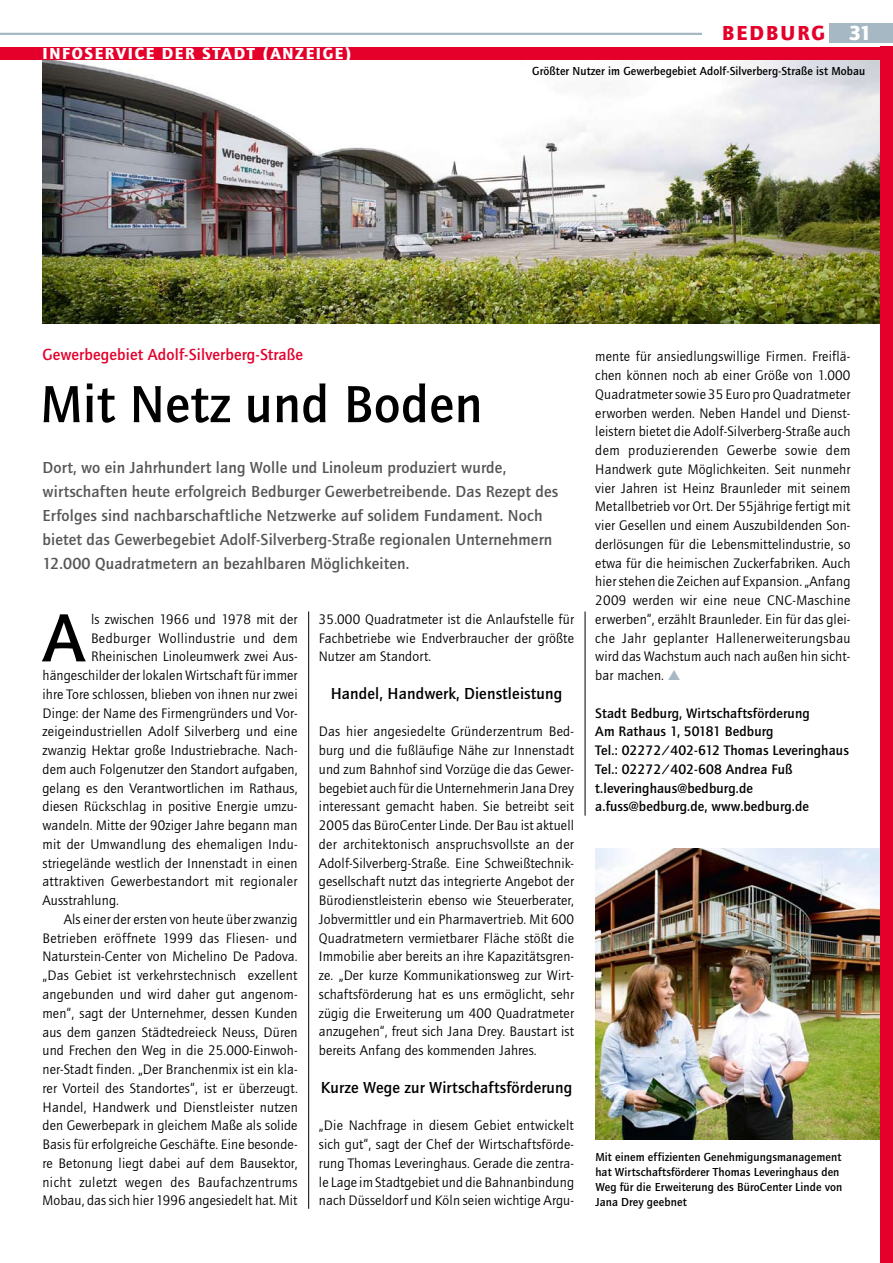
<style>
.page{position:relative;width:893px;height:1263px;background:#fff}
.page>*{position:absolute;margin:0;border:0;box-sizing:border-box;transform-origin:0 0}
.t1{font:500 70.5px "Quay Sans EF";color:#000}
.t2{font:500 54px "Quay Sans EF";letter-spacing:.01em;color:#000}
.t3{font:900 21px "Quay Sans EF";letter-spacing:.1em;color:#e4002b}
.t4{font:900 21px "Quay Sans EF";color:#fff}
.t5{font:500 16.5px/24px "Quay Sans EF";letter-spacing:.01em;color:#565655}
.t6{font:500 16.5px "Quay Sans EF";letter-spacing:.01em;color:#000}
.t7{font:500 16.5px "Quay Sans EF";letter-spacing:.01em;color:#e4002b}
.t8{font:900 16.5px "Quay Sans EF";letter-spacing:.1em;color:#fff}
.t9{font:14.25px/18.8px "Quay Sans EF";letter-spacing:.01em;color:#000;text-align:justify}
.t10{font:500 14.25px/18.8px "Quay Sans EF";letter-spacing:.01em;color:#000}
.t11{font:14.25px "Quay Sans EF";letter-spacing:.03em;color:#000}
.t12{font:500 12px/15px "Quay Sans EF";letter-spacing:.01em;color:#000}
.s1{color:#a5b8c3}
</style>
<div class="page">
<img style="left:43px;top:60px;width:837px;height:264px">
<hr style="left:308px;top:611px;width:1px;height:598px;background:#000">
<hr style="left:585px;top:611px;width:1px;height:205px;background:#000">
<img style="left:595px;top:849px;width:285px;height:291px">
<div style="left:829px;top:23px;width:64px;height:20px;background:#a5b8c3"></div>
<div style="left:880px;top:47px;width:13px;height:1216px;background:#e4002b"></div>
<div style="left:0;top:47px;width:893px;height:13px;background:#e4002b"></div>
<hr style="left:0;top:33px;width:702px;height:2px;background:#a5b8c3">
<p class="t8" style="left:43px;top:43px;width:310px">INFOSERVICE DER STADT (ANZEIGE)</p>
<h3 class="t3" style="left:722px;top:21px;width:104px">BEDBURG</h3>
<h3 class="t4" style="left:849px;top:21px;width:25px">31</h3>
<p class="t12" style="left:532px;top:64px;width:335px">Größter Nutzer im Gewerbegebiet Adolf-Silverberg-Straße ist Mobau</p>
<p class="t7" style="left:43px;top:345px;width:262px">Gewerbegebiet Adolf-Silverberg-Straße</p>
<h2 class="t2" style="left:40px;top:374px;width:443px">Mit Netz und Boden</h2>
<p class="t5" style="left:43px;top:456px;width:517px">Dort, wo ein Jahrhundert lang Wolle und Linoleum produziert wurde, wirtschaften heute erfolgreich Bedburger Gewerbetreibende. Das Rezept des Erfolges sind nachbarschaftliche Netzwerke auf solidem Fundament. Noch bietet das Gewerbegebiet Adolf-Silverberg-Straße regionalen Unternehmern 12.000 Quadratmetern an bezahlbaren Möglichkeiten.</p>
<h1 class="t1" style="left:43px;top:598px;width:44px">A</h1>
<p class="t9" style="left:319px;top:610px;width:257px">35.000 Quadratmeter ist die Anlaufstelle für Fachbetriebe wie Endverbraucher der größte Nutzer am Standort.</p>
<p class="t6" style="left:331px;top:684px;width:233px">Handel, Handwerk, Dienstleistung</p>
<p class="t9" style="left:319px;top:722px;width:257px">Das hier angesiedelte Gründerzentrum Bed&shy;burg und die fußläufige Nähe zur Innenstadt und zum Bahnhof sind Vorzüge die das Gewer&shy;begebiet auch für die Unternehmerin Jana Drey interessant gemacht haben. Sie betreibt seit 2005 das BüroCenter Linde. Der Bau ist aktuell der architektonisch anspruchsvollste an der Adolf-Silverberg-Straße. Eine Schweißtechnik&shy;gesellschaft nutzt das integrierte Angebot der Bürodienstleisterin ebenso wie Steuerberater, Jobvermittler und ein Pharmavertrieb. Mit 600<br>Quadratmetern vermietbarer Fläche stößt die Immobilie aber bereits an ihre Kapazitätsgren&shy;ze. „Der kurze Kommunikationsweg zur Wirt&shy;schaftsförderung hat es uns ermöglicht, sehr zügig die Erweiterung um 400 Quadratmeter anzugehen“, freut sich Jana Drey. Baustart ist bereits Anfang des kommenden Jahres.</p>
<p class="t6" style="left:321px;top:1078px;width:253px">Kurze Wege zur Wirtschaftsförderung</p>
<p class="t9" style="left:319px;top:1116px;width:257px">„Die Nachfrage in diesem Gebiet entwickelt sich gut“, sagt der Chef der Wirtschaftsförde&shy;rung Thomas Leveringhaus. Gerade die zentra&shy;le Lage im Stadtgebiet und die Bahnanbindung nach Düsseldorf und Köln seien wichtige Argu-</p>
<p class="t9" style="left:91px;top:610px;width:208px">ls zwischen 1966 und 1978 mit der</p>
<p class="t11" style="left:91px;top:630px;width:208px">Bedburger Wollindustrie und dem</p>
<p class="t9" style="left:91px;top:647px;width:208px">Rheinischen Linoleumwerk zwei Aus-</p>
<p class="t9" style="left:42px;top:666px;width:257px">hängeschilder der lokalen Wirtschaft für immer</p>
<p class="t9" style="left:42px;top:685px;width:257px">ihre Tore schlossen, blieben von ihnen nur zwei</p>
<p class="t9" style="left:42px;top:704px;width:257px">Dinge: der Name des Firmengründers und Vor-</p>
<p class="t9" style="left:42px;top:722px;width:256px">zeigeindustriellen Adolf Silverberg und eine</p>
<p class="t9" style="left:42px;top:741px;width:257px">zwanzig Hektar große Industriebrache. Nach-</p>
<p class="t9" style="left:42px;top:760px;width:257px">dem auch Folgenutzer den Standort aufgaben,</p>
<p class="t9" style="left:42px;top:779px;width:257px">gelang es den Verantwortlichen im Rathaus,</p>
<p class="t9" style="left:42px;top:797px;width:256px">diesen Rückschlag in positive Energie umzu-</p>
<p class="t9" style="left:42px;top:816px;width:257px">wandeln. Mitte der 90ziger Jahre begann man</p>
<p class="t9" style="left:42px;top:835px;width:257px">mit der Umwandlung des ehemaligen Indu-</p>
<p class="t9" style="left:42px;top:854px;width:257px">striegelände westlich der Innenstadt in einen</p>
<p class="t9" style="left:42px;top:872px;width:257px">attraktiven Gewerbestandort mit regionaler</p>
<p class="t9" style="left:42px;top:891px;width:78px">Ausstrahlung.</p>
<p class="t9" style="left:64px;top:910px;width:235px">Als einer der ersten von heute über zwanzig</p>
<p class="t9" style="left:42px;top:929px;width:256px">Betrieben eröffnete 1999 das Fliesen- und</p>
<p class="t9" style="left:42px;top:948px;width:257px">Naturstein-Center von Michelino De Padova.</p>
<p class="t9" style="left:42px;top:966px;width:256px">„Das Gebiet ist verkehrstechnisch exzellent</p>
<p class="t9" style="left:42px;top:985px;width:257px">angebunden und wird daher gut angenom-</p>
<p class="t9" style="left:42px;top:1004px;width:257px">men“, sagt der Unternehmer, dessen Kunden</p>
<p class="t9" style="left:42px;top:1023px;width:257px">aus dem ganzen Städtedreieck Neuss, Düren</p>
<p class="t9" style="left:42px;top:1041px;width:257px">und Frechen den Weg in die 25.000-Einwoh-</p>
<p class="t9" style="left:42px;top:1060px;width:257px">ner-Stadt finden. „Der Branchenmix ist ein kla-</p>
<p class="t9" style="left:42px;top:1079px;width:257px">rer Vorteil des Standortes“, ist er überzeugt.</p>
<p class="t9" style="left:42px;top:1098px;width:257px">Handel, Handwerk und Dienstleister nutzen</p>
<p class="t9" style="left:42px;top:1116px;width:257px">den Gewerbepark in gleichem Maße als solide</p>
<p class="t9" style="left:42px;top:1135px;width:257px">Basis für erfolgreiche Geschäfte. Eine besonde-</p>
<p class="t9" style="left:42px;top:1154px;width:256px">re Betonung liegt dabei auf dem Bausektor,</p>
<p class="t11" style="left:42px;top:1174px;width:257px">nicht zuletzt wegen des Baufachzentrums</p>
<p class="t9" style="left:42px;top:1191px;width:257px">Mobau, das sich hier 1996 angesiedelt hat. Mit</p>
<p class="t9" style="left:595px;top:347px;width:257px">mente für ansiedlungswillige Firmen. Freiflä&shy;chen können noch ab einer Größe von 1.000<br>Quadratmeter sowie 35 Euro pro Quadratmeter erworben werden. Neben Handel und Dienst&shy;leistern bietet die Adolf-Silverberg-Straße auch dem produzierenden Gewerbe sowie dem Handwerk gute Möglichkeiten. Seit nunmehr vier Jahren ist Heinz Braunleder mit seinem Metallbetrieb vor Ort. Der 55jährige fertigt mit vier Gesellen und einem Auszubildenden Son&shy;derlösungen für die Lebensmittelindustrie, so etwa für die heimischen Zuckerfabriken. Auch hier stehen die Zeichen auf Expansion. „Anfang 2009 werden wir eine neue CNC-Maschine erwerben“, erzählt Braunleder. Ein für das glei&shy;che Jahr geplanter Hallenerweiterungsbau wird das Wachstum auch nach außen hin sicht&shy;bar machen. <span class="s1">▲</span></p>
<p class="t10" style="left:595px;top:704px;width:255px">Stadt Bedburg, Wirtschaftsförderung<br>Am Rathaus 1, 50181 Bedburg<br>Tel.: 02272/402-612 Thomas Leveringhaus Tel.: 02272/402-608 Andrea Fuß t.leveringhaus@bedburg.de a.fuss@bedburg.de, www.bedburg.de</p>
<p class="t12" style="left:595px;top:1149px;width:249px">Mit einem effizienten Genehmigungsmanagement hat Wirtschaftsförderer Thomas Leveringhaus den Weg für die Erweiterung des BüroCenter Linde von Jana Drey geebnet</p>
</div>
